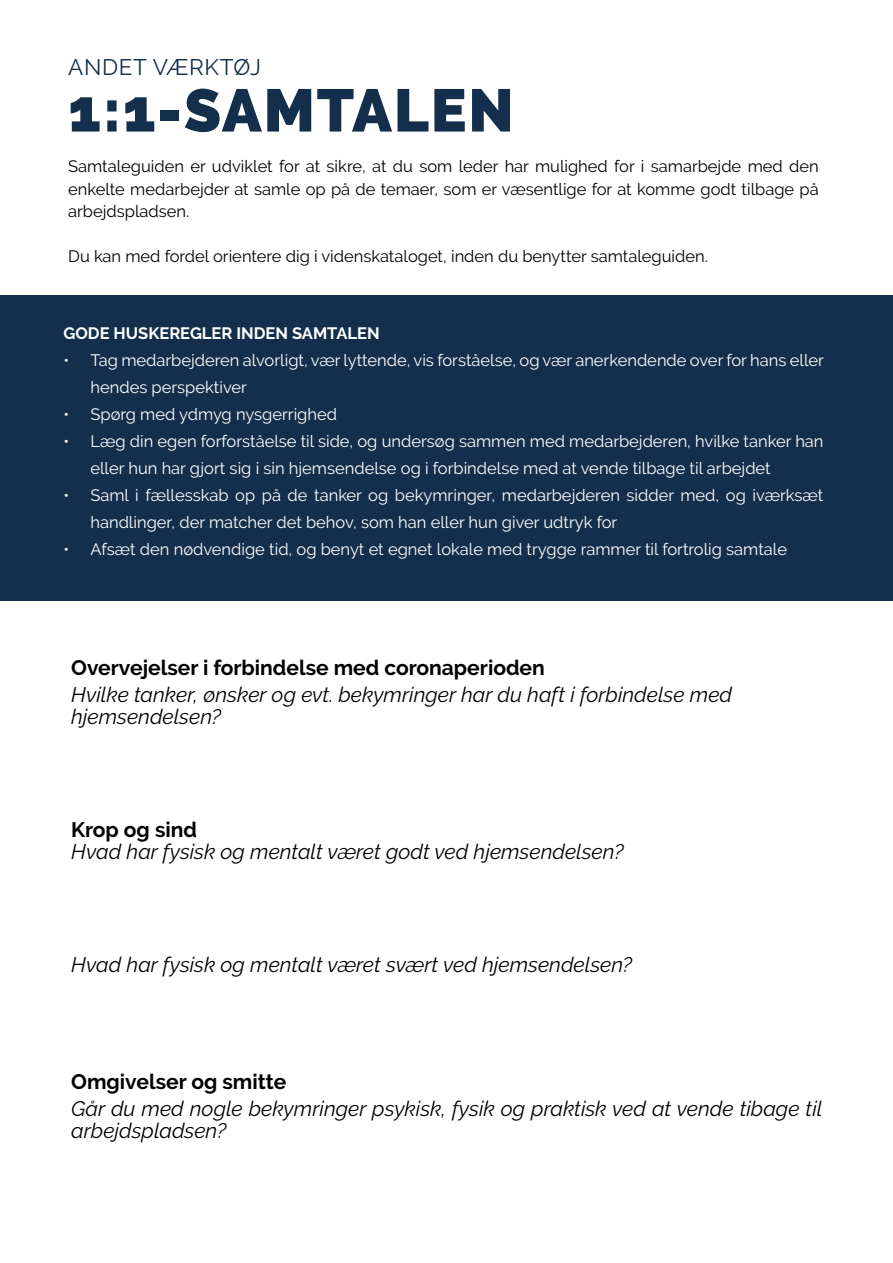
<style>
.page{position:relative;width:893px;height:1263px;background:#fff}
.page>*{position:absolute;margin:0;border:0;box-sizing:border-box;transform-origin:0 0}
.t1{font:900 60px "Raleway";letter-spacing:.03em;color:#132f4b}
.t2{font:22.5px "Raleway";letter-spacing:.03em;color:#132f4b}
.t3{font:italic 21px/22.5px "Raleway";color:#000}
.t4{font:700 21px "Raleway";color:#000}
.t5{font:16.5px/27px "Raleway";color:#fff}
.t6{font:16.5px/22.5px "Raleway";color:#000;text-align:justify}
.t7{font:700 16.5px "Raleway";color:#fff}
</style>
<div class="page">
<div style="left:0;top:296px;width:893px;height:305px;background:#132f4b"></div>
<h2 class="t2" style="left:68px;top:54px;width:194px">ANDET VÆRKTØJ</h2>
<h1 class="t1" style="left:68px;top:76px;width:447px">1:1-SAMTALEN</h1>
<p class="t6" style="left:68px;top:155px;width:752px">Samtaleguiden er udviklet for at sikre, at du som leder har mulighed for i samarbejde med den enkelte medarbejder at samle op på de temaer, som er væsentlige for at komme godt tilbage på arbejdspladsen.</p>
<p class="t6" style="left:68px;top:245px;width:641px">Du kan med fordel orientere dig i videnskataloget, inden du benytter samtaleguiden.</p>
<p class="t7" style="left:63px;top:324px;width:318px">GODE HUSKEREGLER INDEN SAMTALEN</p>
<p class="t5" style="left:90px;top:347px;width:735px;text-indent:-27px">• Tag medarbejderen alvorligt, vær lyttende, vis forståelse, og vær anerkendende over for hans eller hendes perspektiver</p>
<p class="t5" style="left:63px;top:401px;width:275px">• Spørg med ydmyg nysgerrighed</p>
<p class="t5" style="left:90px;top:428px;width:735px;text-indent:-27px">• Læg din egen forforståelse til side, og undersøg sammen med medarbejderen, hvilke tanker han eller hun har gjort sig i sin hjemsendelse og i forbindelse med at vende tilbage til arbejdet</p>
<p class="t5" style="left:90px;top:482px;width:734px;text-indent:-27px">• Saml i fællesskab op på de tanker og bekymringer, medarbejderen sidder med, og iværksæt handlinger, der matcher det behov, som han eller hun giver udtryk for</p>
<p class="t5" style="left:63px;top:535px;width:725px">• Afsæt den nødvendige tid, og benyt et egnet lokale med trygge rammer til fortrolig samtale</p>
<p class="t4" style="left:71px;top:655px;width:475px">Overvejelser i forbindelse med coronaperioden</p>
<p class="t3" style="left:71px;top:683px;width:662px">Hvilke tanker, ønsker og evt. bekymringer har du haft i forbindelse med hjemsendelsen?</p>
<p class="t4" style="left:71px;top:817px;width:127px">Krop og sind</p>
<p class="t3" style="left:71px;top:840px;width:554px">Hvad har fysisk og mentalt været godt ved hjemsendelsen?</p>
<p class="t3" style="left:71px;top:953px;width:562px">Hvad har fysisk og mentalt været svært ved hjemsendelsen?</p>
<p class="t4" style="left:71px;top:1069px;width:217px">Omgivelser og smitte</p>
<p class="t3" style="left:71px;top:1097px;width:753px">Går du med nogle bekymringer psykisk, fysik og praktisk ved at vende tibage til arbejdspladsen?</p>
</div>
